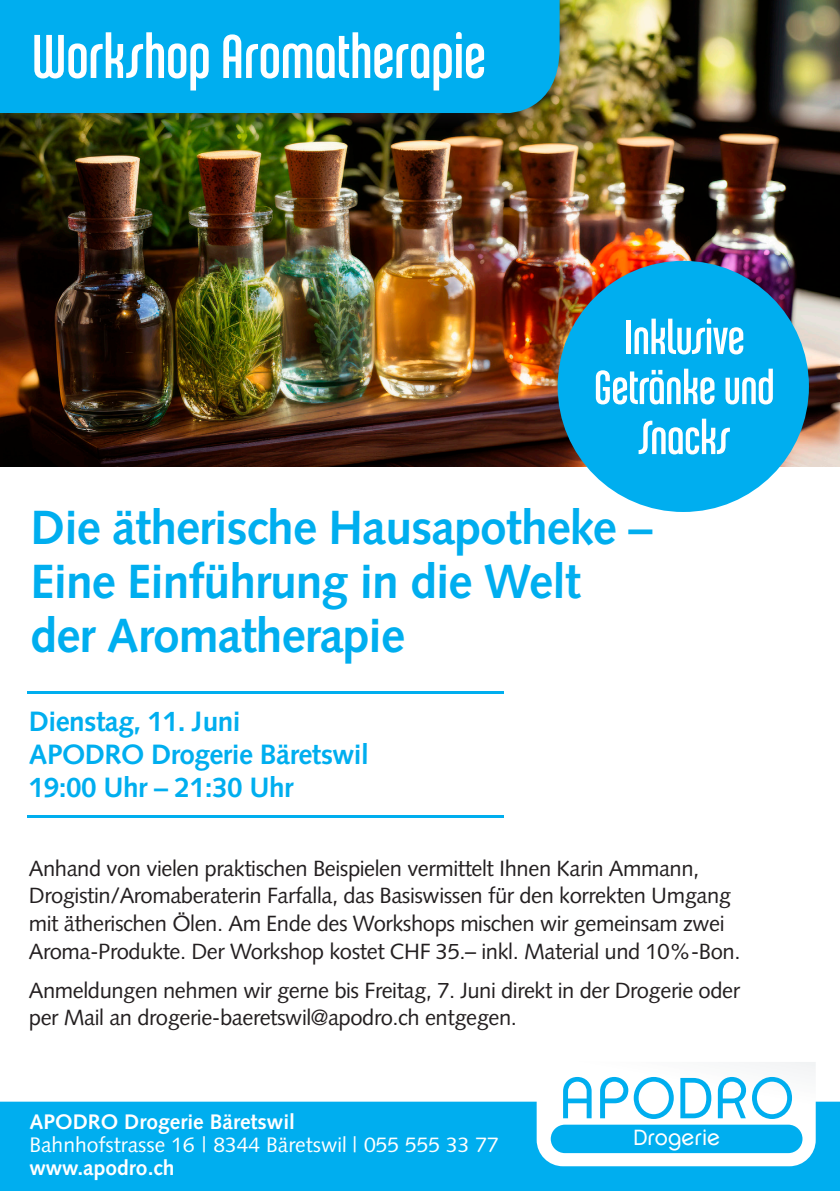
<style>
.page{position:relative;width:840px;height:1191px;background:#fff}
.page>*{position:absolute;margin:0;border:0;box-sizing:border-box;transform-origin:0 0}
.t1{font:66px "Chalet Comprime Cologne Seventy";letter-spacing:.005em;color:#fff}
.t2{font:51.2px/50px "Chalet Comprime Cologne Seventy";color:#fff;text-align:center}
.t3{font:700 48px/54px "Syntax LT Std";letter-spacing:-.02em;color:#00aeef}
.t4{font:700 28px/33px "Syntax LT Std";letter-spacing:-.02em;color:#00aeef}
.t5{font:22.2px "Chalet London Nineteen Seventy";color:#fff}
.t6{font:22px/27.6px "Syntax LT Std";letter-spacing:-.02em;color:#231f20}
.t7{font:21px "Syntax LT Std";color:#fff}
.t8{font:700 21px "Syntax LT Std";color:#fff}
</style>
<div class="page">
<div style="left:0;top:1101px;width:839px;height:90px;background:#00aeef"></div>
<img style="left:0;top:0;width:839px;height:467px">
<div style="left:557px;top:261px;width:251px;height:251px;background:#00aeef;border-radius:50%"></div>
<svg style="left:536px;top:1062px;width:279px;height:104px"></svg>
<div style="left:550px;top:1124px;width:252px;height:29px;background:#00aeef;border-radius:14px"></div>
<hr style="left:27px;top:691px;width:476px;height:2px;background:#00aeef">
<hr style="left:27px;top:816px;width:476px;height:2px;background:#00aeef">
<div style="left:0;top:0;width:576px;height:133px;background:#231f20;opacity:.5"></div>
<div style="left:0;top:0;width:559px;height:113px;background:#00aeef"></div>
<h1 class="t1" style="left:32px;top:20px;width:455px">Workshop Aromatherapie</h1>
<h2 class="t2" style="left:593px;top:311px;width:182px">Inklusive<br>Getränke und<br>Snacks</h2>
<h3 class="t3" style="left:31px;top:501px;width:623px">Die ätherische Hausapotheke –<br>Eine Einführung in die Welt der Aromatherapie</h3>
<p class="t4" style="left:29px;top:705px;width:341px">Dienstag, 11. Juni<br>APODRO Drogerie Bäretswil<br>19:00 Uhr – 21:30 Uhr</p>
<p class="t6" style="left:29px;top:854px;width:712px">Anhand von vielen praktischen Beispielen vermittelt Ihnen Karin Ammann, Drogistin/Aromaberaterin Farfalla, das Basiswissen für den korrekten Umgang mit ätherischen Ölen. Am Ende des Workshops mischen wir gemeinsam zwei Aroma-Produkte. Der Workshop kostet CHF 35.– inkl. Material und 10%-Bon.</p>
<p class="t6" style="left:29px;top:976px;width:712px">Anmeldungen nehmen wir gerne bis Freitag, 7. Juni direkt in der Drogerie oder per Mail an drogerie-baeretswil@apodro.ch entgegen.</p>
<p class="t8" style="left:29px;top:1109px;width:267px">APODRO Drogerie Bäretswil</p>
<p class="t7" style="left:29px;top:1132px;width:471px">Bahnhofstrasse 16 | 8344 Bäretswil | 055 555 33 77</p>
<p class="t8" style="left:29px;top:1155px;width:147px">www.apodro.ch</p>
<p class="t5" style="left:632px;top:1123px;width:88px">Drogerie</p>
</div>
